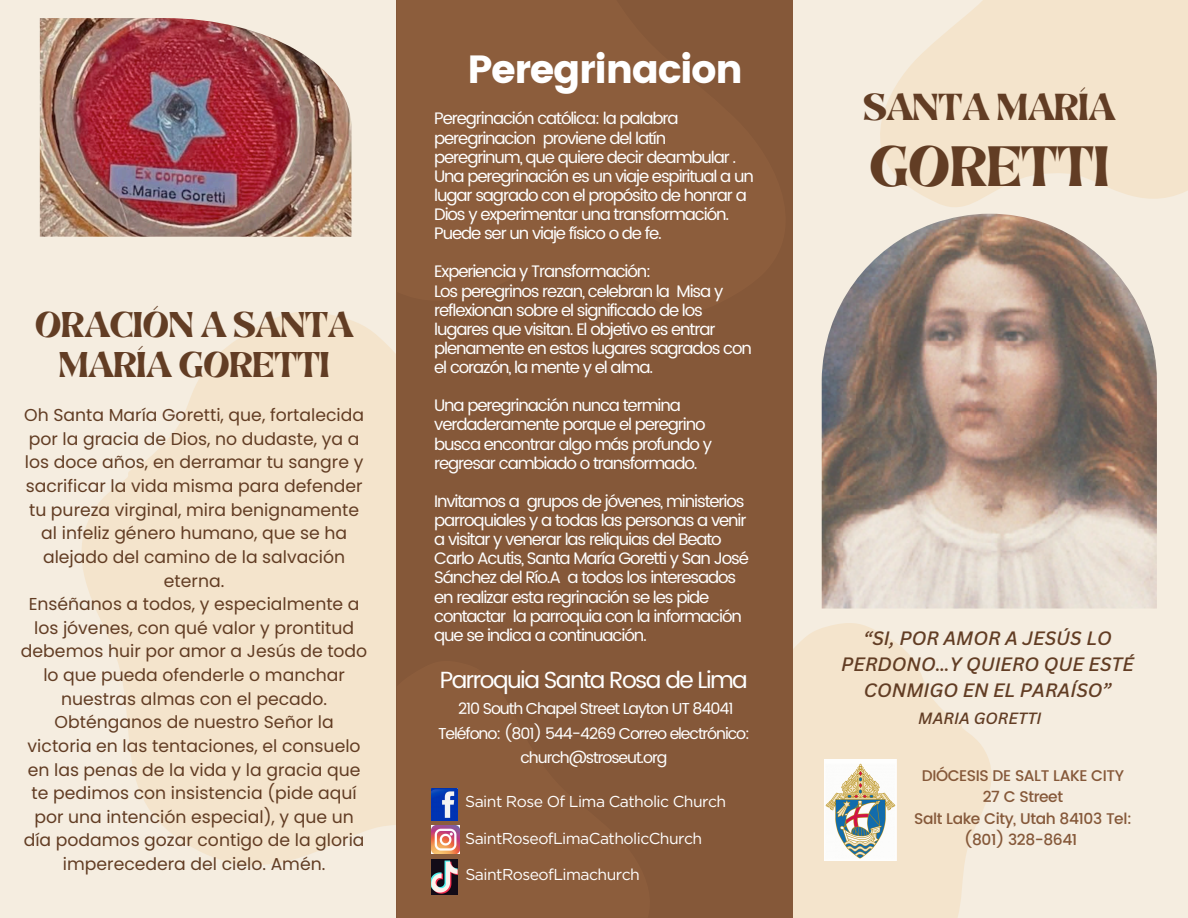
<style>
.page{position:relative;width:1188px;height:918px;background:#f5ede0}
.page>*{position:absolute;margin:0;border:0;box-sizing:border-box;transform-origin:0 0}
.t1{font:45.75px "Brasika Display";color:#623d24}
.t2{font:39.3px "Poppins";letter-spacing:-.035em;color:#fff}
.t3{font:30.15px "Brasika Display";color:#623d24}
.t4{font:28.8px/39.9px "Brasika Display";color:#623d24;text-align:center}
.t5{font:23.4px "Poppins";letter-spacing:-.07em;color:#fff}
.t6{font:italic 500 18.9px/25.8px "Canva Sans";color:#623d24;text-align:center}
.t7{font:17.25px/23.7px "Poppins";color:#623d24;text-align:center}
.t8{font:16.65px/19.2px "Poppins";letter-spacing:-.07em;color:#fff}
.t9{font:15.9px/24.8px "Poppins";letter-spacing:-.07em;color:#fff;text-align:center}
.t10{font:italic 500 15.9px "Canva Sans";color:#623d24}
.t11{font:15.75px "Gotham";letter-spacing:-.035em;color:#fff}
.t12{font:500 15.45px/21.3px "Poppins";letter-spacing:-.025em;color:#855839;text-align:center}
</style>
<div class="page">
<svg style="left:793px;top:623px;width:199px;height:295px;fill:#f4e4cc"></svg>
<svg style="left:81px;top:312px;width:315px;height:553px;fill:#f4e4cc"></svg>
<div style="left:396px;top:0;width:397px;height:918px;background:#855839"></div>
<svg style="left:880px;top:0;width:308px;height:207px;fill:#f4e4cc"></svg>
<img style="left:822px;top:214px;width:335px;height:395px">
<img style="left:40px;top:18px;width:311px;height:219px">
<img style="left:824px;top:760px;width:72px;height:101px">
<img style="left:432px;top:789px;width:26px;height:31px">
<img style="left:432px;top:826px;width:28px;height:28px">
<img style="left:431px;top:859px;width:26px;height:35px">
<p class="t4" style="left:35px;top:306px;width:319px">ORACIÓN A SANTA<br>MARÍA GORETTI</p>
<h4 class="t7" style="left:21px;top:403px;width:348px">Oh Santa María Goretti, que, fortalecida por la gracia de Dios, no dudaste, ya a los doce años, en derramar tu sangre y sacrificar la vida misma para defender tu pureza virginal, mira benignamente al infeliz género humano, que se ha alejado del camino de la salvación eterna.<br>Enséñanos a todos, y especialmente a los jóvenes, con qué valor y prontitud debemos huir por amor a Jesús de todo lo que pueda ofenderle o manchar nuestras almas con el pecado.<br>Obténganos de nuestro Señor la victoria en las tentaciones, el consuelo en las penas de la vida y la gracia que te pedimos con insistencia (pide aquí por una intención especial), y que un día podamos gozar contigo de la gloria imperecedera del cielo. Amén.</h4>
<p class="t2" style="left:468px;top:47px;width:277px">Peregrinacion</p>
<p class="t8" style="left:434px;top:109px;width:321px">Peregrinación católica: la palabra peregrinacion proviene del latín peregrinum, que quiere decir deambular .<br>Una peregrinación es un viaje espiritual a un lugar sagrado con el propósito de honrar a Dios y experimentar una transformación.<br>Puede ser un viaje físico o de fe.</p>
<h2 class="t8" style="left:434px;top:262px;width:219px">Experiencia y Transformación:</h2>
<p class="t8" style="left:434px;top:281px;width:319px">Los peregrinos rezan, celebran la Misa y reflexionan sobre el significado de los lugares que visitan. El objetivo es entrar plenamente en estos lugares sagrados con el corazón, la mente y el alma.</p>
<p class="t8" style="left:434px;top:396px;width:279px">Una peregrinación nunca termina verdaderamente porque el peregrino busca encontrar algo más profundo y regresar cambiado o transformado.</p>
<h3 class="t8" style="left:434px;top:492px;width:316px">Invitamos a grupos de jóvenes, ministerios parroquiales y a todas las personas a venir a visitar y venerar las reliquias del Beato Carlo Acutis, Santa María Goretti y San José Sánchez del Río.A a todos los interesados en realizar esta regrinación se les pide contactar la parroquia con la información que se indica a continuación.</h3>
<p class="t5" style="left:440px;top:667px;width:309px">Parroquia Santa Rosa de Lima</p>
<p class="t9" style="left:438px;top:696px;width:313px">210 South Chapel Street Layton UT 84041<br>Teléfono: (801) 544-4269 Correo electrónico: church@stroseut.org</p>
<p class="t11" style="left:465px;top:792px;width:263px">Saint Rose Of Lima Catholic Church</p>
<h5 class="t11" style="left:465px;top:828px;width:239px">SaintRoseofLimaCatholicChurch</h5>
<p class="t11" style="left:465px;top:865px;width:176px">SaintRoseofLimachurch</p>
<p class="t3" style="left:863px;top:84px;width:253px">SANTA MARÍA</p>
<p class="t1" style="left:870px;top:131px;width:241px">GORETTI</p>
<p class="t6" style="left:841px;top:625px;width:294px">“SI, POR AMOR A JESÚS LO<br>PERDONO…Y QUIERO QUE ESTÉ<br>CONMIGO EN EL PARAÍSO”</p>
<h1 class="t10" style="left:918px;top:707px;width:125px">MARIA GORETTI</h1>
<p class="t12" style="left:922px;top:765px;width:204px">DIÓCESIS DE SALT LAKE CITY</p>
<h3 class="t12" style="left:983px;top:786px;width:82px">27 C Street</h3>
<p class="t12" style="left:914px;top:808px;width:219px">Salt Lake City, Utah 84103 Tel: (801) 328-8641</p>
</div>
